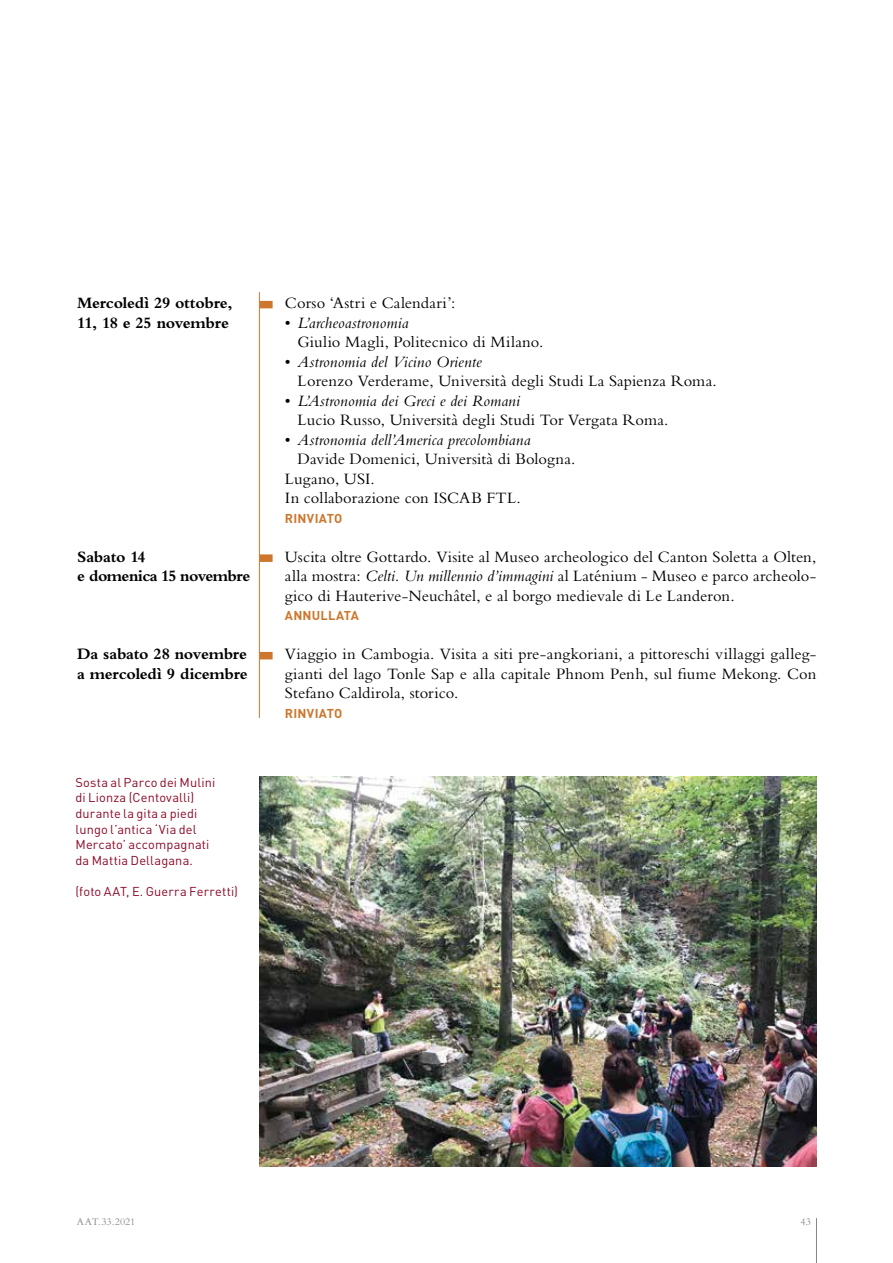
<style>
.page{position:relative;width:893px;height:1263px;background:#fff}
.page>*{position:absolute;margin:0;border:0;box-sizing:border-box;transform-origin:0 0}
.t1{font:16.5px/19.5px "Bembo";letter-spacing:.005em;color:#000}
.t2{font:700 16.5px/19.5px "Bembo";letter-spacing:-.02em;color:#000}
.t3{font:italic 16.5px "Bembo";letter-spacing:.005em;color:#000}
.t4{font:12.75px/15.6px "DIN";letter-spacing:.015em;color:#8c0825}
.t5{font:700 12.75px "DIN";letter-spacing:.015em;color:#cc772d}
.t6{font:10.5px "Bembo";color:#87888a}
.s1{font-style:italic}
.s2{font-style:normal}
</style>
<div class="page">
<hr style="left:816px;top:1218px;width:1px;height:45px;background:#87888a">
<hr style="left:259px;top:292px;width:1px;height:426px;background:#cc772d">
<div style="left:260px;top:301px;width:13px;height:7px;background:#cc772d"></div>
<div style="left:260px;top:554px;width:13px;height:8px;background:#cc772d"></div>
<div style="left:260px;top:652px;width:13px;height:7px;background:#cc772d"></div>
<img style="left:259px;top:776px;width:558px;height:390px">
<p class="t2" style="left:77px;top:293px;width:157px">Mercoledì 29 ottobre,<br>11, 18 e 25 novembre</p>
<p class="t2" style="left:77px;top:547px;width:175px">Sabato 14<br>e domenica 15 novembre</p>
<p class="t2" style="left:77px;top:644px;width:172px">Da sabato 28 novembre a mercoledì 9 dicembre</p>
<p class="t4" style="left:75px;top:774px;width:141px">Sosta al Parco dei Mulini di Lionza (Centovalli) durante la gita a piedi lungo l’antica ‘Via del<br>Mercato’ accompagnati da Mattia Dellagana.</p>
<p class="t4" style="left:75px;top:883px;width:164px">(foto AAT, E. Guerra Ferretti)</p>
<p class="t1" style="left:285px;top:293px;width:172px">Corso ‘Astri e Calendari’:</p>
<p class="t1" style="left:298px;top:313px;width:247px;text-indent:-13px">• <span class="s1">L’archeoastronomia<br></span>Giulio Magli, Politecnico di Milano.</p>
<p class="t1" style="left:298px;top:352px;width:421px;text-indent:-13px">• <span class="s1">Astronomia del Vicino Oriente<br></span>Lorenzo Verderame, Università degli Studi La Sapienza Roma.</p>
<p class="t1" style="left:298px;top:391px;width:372px;text-indent:-13px">• <span class="s1">L’Astronomia dei Greci e dei Romani<br></span>Lucio Russo, Università degli Studi Tor Vergata Roma.</p>
<p class="t3" style="left:285px;top:430px;width:247px"><span class="s2">•</span> Astronomia dell’America precolombiana</p>
<p class="t1" style="left:298px;top:449px;width:279px">Davide Domenici, Università di Bologna.</p>
<p class="t1" style="left:285px;top:469px;width:91px">Lugano, USI.</p>
<p class="t1" style="left:285px;top:488px;width:237px">In collaborazione con ISCAB FTL.</p>
<p class="t5" style="left:285px;top:510px;width:59px">RINVIATO</p>
<p class="t1" style="left:285px;top:547px;width:533px;text-align:justify">Uscita oltre Gottardo. Visite al Museo archeologico del Canton Soletta a Olten, alla mostra: <span class="s1">Celti. Un millennio d’immagini</span> al Laténium - Museo e parco archeolo&shy;gico di Hauterive-Neuchâtel, e al borgo medievale di Le Landeron.</p>
<p class="t5" style="left:285px;top:607px;width:75px">ANNULLATA</p>
<p class="t1" style="left:285px;top:644px;width:533px;text-align:justify">Viaggio in Cambogia. Visita a siti pre-angkoriani, a pittoreschi villaggi galleg&shy;gianti del lago Tonle Sap e alla capitale Phnom Penh, sul fiume Mekong. Con Stefano Caldirola, storico.</p>
<p class="t5" style="left:285px;top:705px;width:59px">RINVIATO</p>
<p class="t6" style="left:77px;top:1215px;width:60px">AAT.33.2021</p>
<p class="t6" style="left:801px;top:1215px;width:12px">43</p>
</div>
